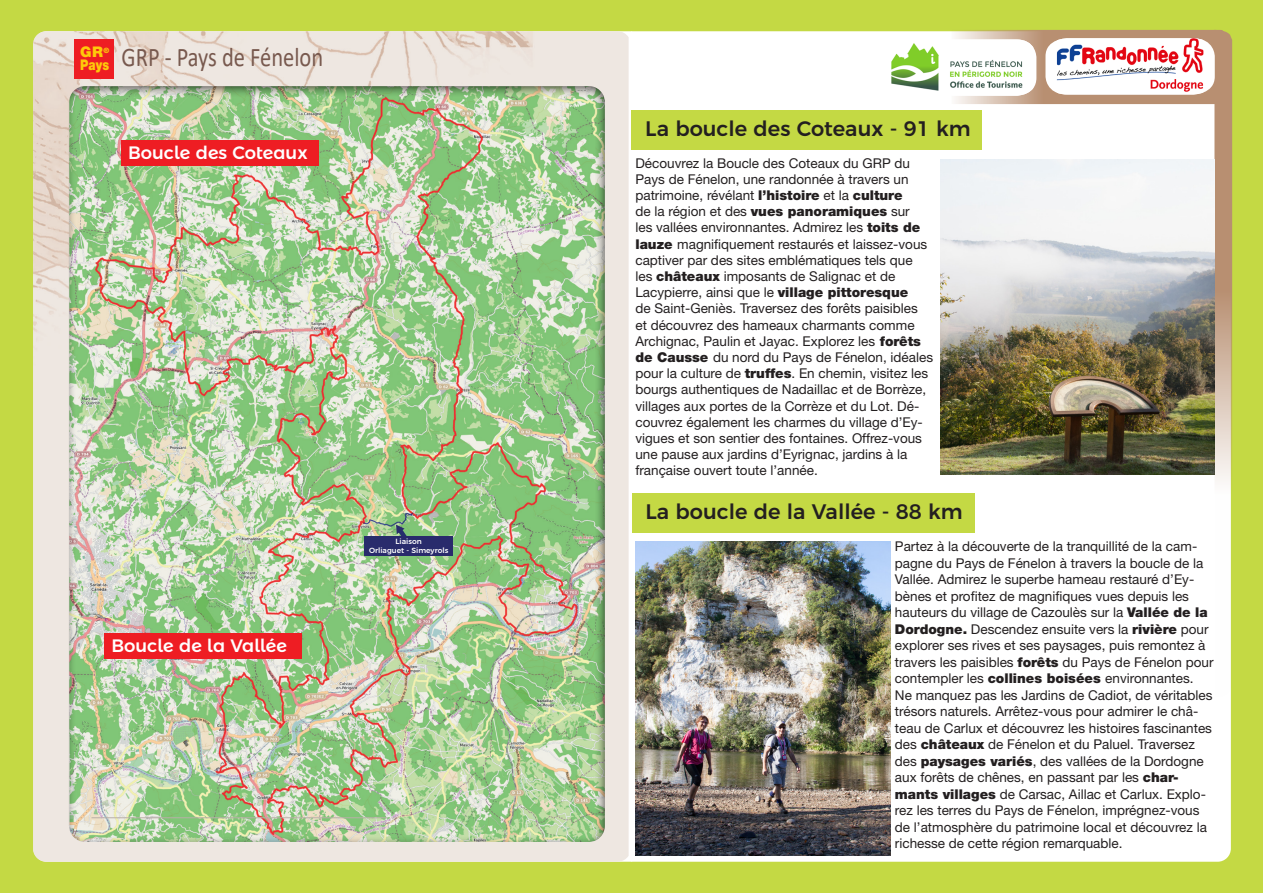
<style>
.page{position:relative;width:1263px;height:893px;background:#fff}
.page>*{position:absolute;margin:0;border:0;box-sizing:border-box;transform-origin:0 0}
.t1{font:27px "Calibri";color:#78594e;scale:.83 1}
.t2{font:500 21px "Montserrat";color:#231f20}
.t3{font:500 18px "Montserrat Alternates";color:#fff}
.t4{font:900 14.7px/12.9px "Helvetica Neue LT Std";letter-spacing:.01em;color:#feca0a}
.t5{font:13.5px/16.2px "Helvetica Neue LT Std";color:#231f20}
.t6{font:500 7.5px/9px "Montserrat";color:#fff;text-align:center}
.s1{font-weight:900}
</style>
<div class="page">
<div style="left:0;top:0;width:631px;height:893px;background:#c4d944"></div>
<div style="left:631px;top:0;width:632px;height:893px;background:#c4d944"></div>
<div style="left:632px;top:31px;width:599px;height:831px;background:#fff"></div>
<img style="left:33px;top:31px;width:596px;height:831px">
<div style="left:69px;top:85px;width:537px;height:757px;background:#231f20;opacity:.75"></div>
<div style="left:74px;top:39px;width:39px;height:39px;background:#ee1d23"></div>
<hr style="left:91px;top:817px;width:296px;height:1px;background:#b8afa7">
<div style="left:122px;top:141px;width:197px;height:25px;background:#ee1d23"></div>
<div style="left:104px;top:634px;width:198px;height:25px;background:#ee1d23"></div>
<div style="left:364px;top:536px;width:89px;height:19px;background:#292b6c"></div>
<svg style="left:394px;top:524px;width:19px;height:12px"></svg>
<svg style="left:951px;top:30px;width:281px;height:667px;background:#f5f0ec"></svg>
<img style="left:1057px;top:38px;width:146px;height:57px">
<img style="left:882px;top:39px;width:151px;height:57px">
<div style="left:632px;top:111px;width:350px;height:39px;background:#c4d944"></div>
<div style="left:632px;top:494px;width:343px;height:39px;background:#c4d944"></div>
<img style="left:636px;top:541px;width:255px;height:314px">
<img style="left:940px;top:160px;width:274px;height:315px">
<p class="t4" style="left:80px;top:46px;width:31px">GR<sup>®<br></sup>Pays</p>
<h1 class="t1" style="left:122px;top:38px;width:244px">GRP - Pays de Fénelon</h1>
<h3 class="t3" style="left:128px;top:139px;width:181px">Boucle des Coteaux</h3>
<h3 class="t3" style="left:111px;top:631px;width:177px">Boucle de la Vallée</h3>
<h2 class="t2" style="left:645px;top:112px;width:327px">La boucle des Coteaux - 91 km</h2>
<p class="t5" style="left:635px;top:154px;width:299px">Découvrez la Boucle des Coteaux du GRP du Pays de Fénelon, une randonnée à travers un patrimoine, révélant <span class="s1">l’histoire</span> et la <span class="s1">culture<br></span>de la région et des <span class="s1">vues panoramiques</span> sur<br>les vallées environnantes. Admirez les <span class="s1">toits de lauze</span> magnifiquement restaurés et laissez-vous captiver par des sites emblématiques tels que<br>les <span class="s1">châteaux</span> imposants de Salignac et de Lacypierre, ainsi que le <span class="s1">village pittoresque<br></span>de Saint-Geniès. Traversez des forêts paisibles<br>et découvrez des hameaux charmants comme Archignac, Paulin et Jayac. Explorez les <span class="s1">forêts de Causse</span> du nord du Pays de Fénelon, idéales pour la culture de <span class="s1">truffes</span>. En chemin, visitez les bourgs authentiques de Nadaillac et de Borrèze, villages aux portes de la Corrèze et du Lot. Dé&shy;couvrez également les charmes du village d’Ey&shy;vigues et son sentier des fontaines. Offrez-vous une pause aux jardins d’Eyrignac, jardins à la française ouvert toute l’année.</p>
<h2 class="t2" style="left:645px;top:495px;width:319px">La boucle de la Vallée - 88 km</h2>
<p class="t6" style="left:369px;top:536px;width:81px">Liaison<br>Orliaguet - Simeyrols</p>
<p class="t5" style="left:895px;top:538px;width:320px">Partez à la découverte de la tranquillité de la cam&shy;pagne du Pays de Fénelon à travers la boucle de la Vallée. Admirez le superbe hameau restauré d’Ey&shy;bènes et profitez de magnifiques vues depuis les hauteurs du village de Cazoulès sur la <span class="s1">Vallée de la Dordogne.</span> Descendez ensuite vers la <span class="s1">rivière</span> pour explorer ses rives et ses paysages, puis remontez à travers les paisibles <span class="s1">forêts</span> du Pays de Fénelon pour contempler les <span class="s1">collines boisées</span> environnantes.<br>Ne manquez pas les Jardins de Cadiot, de véritables trésors naturels. Arrêtez-vous pour admirer le châ&shy;teau de Carlux et découvrez les histoires fascinantes des <span class="s1">châteaux</span> de Fénelon et du Paluel. Traversez des <span class="s1">paysages variés</span>, des vallées de la Dordogne aux forêts de chênes, en passant par les <span class="s1">char&shy;mants villages</span> de Carsac, Aillac et Carlux. Explo&shy;rez les terres du Pays de Fénelon, imprégnez-vous de l’atmosphère du patrimoine local et découvrez la richesse de cette région remarquable.</p>
</div>
